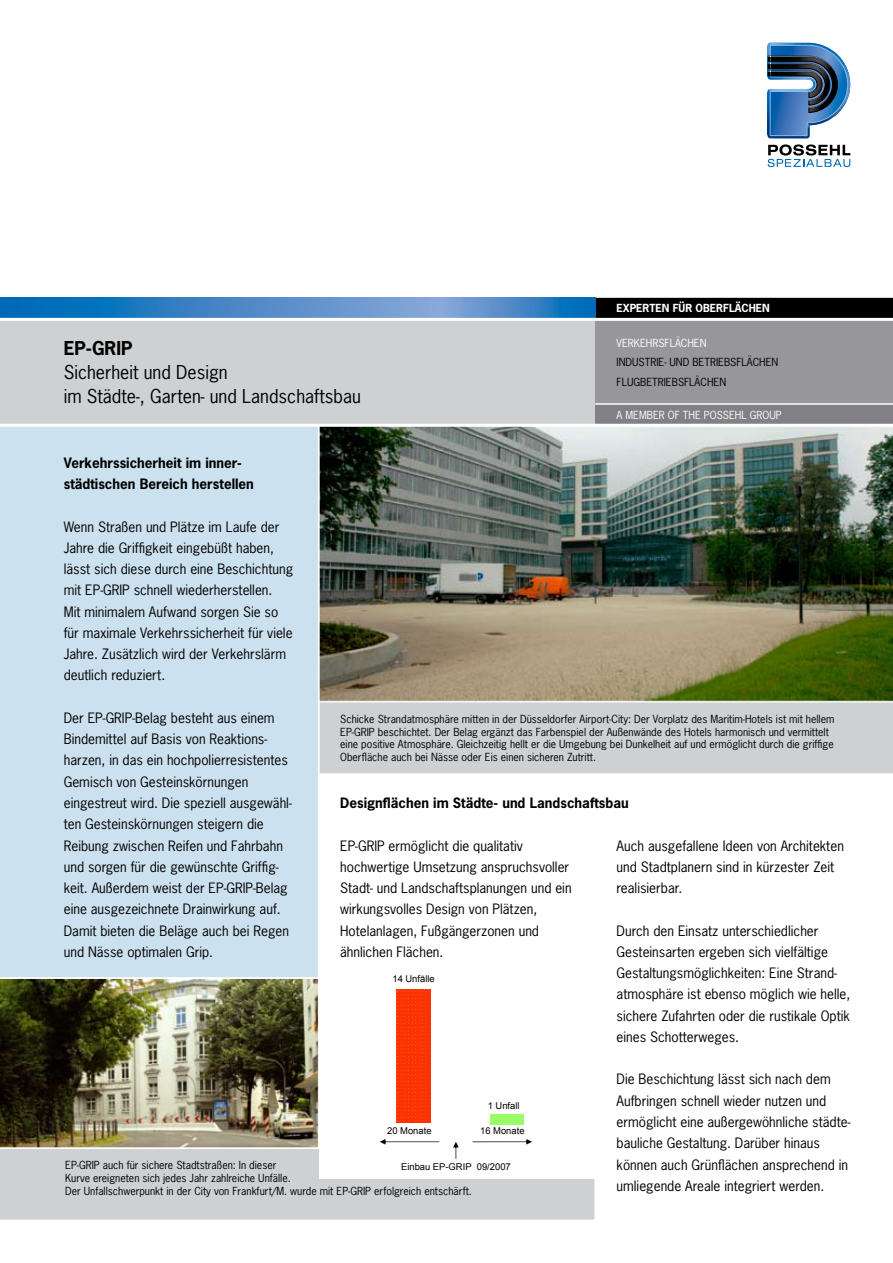
<style>
.page{position:relative;width:893px;height:1263px;background:#fff}
.page>*{position:absolute;margin:0;border:0;box-sizing:border-box;transform-origin:0 0}
.t1{font:18px/24px "News Gothic Std";color:#000}
.t2{font:700 18px "News Gothic Std";color:#000}
.t3{font:13.5px/21.3px "News Gothic Std";color:#000}
.t4{font:700 13.5px/21.3px "News Gothic Std";color:#000}
.t5{font:10.5px/12.6px "News Gothic Std";color:#000}
.t6{font:10.5px "News Gothic Std";color:#fff}
.t7{font:700 10.5px "News Gothic Std";color:#fff}
.t8{font:9.45px "Arial";color:#000}
</style>
<div class="page">
<div style="left:0;top:298px;width:893px;height:126px;background:#ced0d2"></div>
<div style="left:595px;top:319px;width:298px;height:106px;background:#97979b"></div>
<div style="left:595px;top:298px;width:298px;height:21px;background:#000"></div>
<svg style="left:0;top:298px;width:595px;height:20px"></svg>
<svg style="left:768px;top:144px;width:82px;height:23px"></svg>
<svg style="left:767px;top:43px;width:83px;height:95px"></svg>
<div style="left:0;top:427px;width:318px;height:550px;background:#cce1f0"></div>
<img style="left:0;top:978px;width:319px;height:161px">
<hr style="left:0;top:318px;width:893px;height:3px;background:#fff">
<img style="left:319px;top:427px;width:574px;height:274px">
<div style="left:319px;top:701px;width:574px;height:73px;background:#ced0d2"></div>
<svg style="left:397px;top:990px;width:34px;height:133px"></svg>
<div style="left:490px;top:1114px;width:33px;height:11px;background:#9f6"></div>
<svg style="left:0;top:1139px;width:595px;height:81px"></svg>
<div style="left:595px;top:404px;width:298px;height:21px;background:#818084"></div>
<hr style="left:0;top:424px;width:893px;height:3px;background:#fff">
<hr style="left:595px;top:403px;width:298px;height:2px;background:#fff">
<h1 class="t2" style="left:64px;top:336px;width:70px">EP-GRIP</h1>
<h1 class="t1" style="left:64px;top:360px;width:299px">Sicherheit und Design<br>im Städte-, Garten- und Landschaftsbau</h1>
<p class="t7" style="left:617px;top:301px;width:155px">EXPERTEN FÜR OBERFLÄCHEN</p>
<p class="t6" style="left:617px;top:336px;width:92px">VERKEHRSFLÄCHEN</p>
<p class="t5" style="left:617px;top:353px;width:163px;line-height:19.5px">INDUSTRIE- UND BETRIEBSFLÄCHEN<br>FLUGBETRIEBSFLÄCHEN</p>
<p class="t6" style="left:617px;top:408px;width:17px">a member</p>
<p class="t6" style="left:668px;top:408px;width:22px">of the</p>
<p class="t6" style="left:704px;top:408px;width:7px">possehl</p>
<p class="t6" style="left:750px;top:408px;width:8px">group</p>
<p class="t4" style="left:64px;top:452px;width:192px">Verkehrssicherheit im inner&shy;städtischen Bereich herstellen</p>
<p class="t3" style="left:64px;top:516px;width:231px">Wenn Straßen und Plätze im Laufe der Jahre die Griffigkeit eingebüßt haben, lässt sich diese durch eine Beschichtung mit EP-GRIP schnell wiederherstellen.<br>Mit minimalem Aufwand sorgen Sie so für maximale Verkehrssicherheit für viele Jahre. Zusätzlich wird der Verkehrslärm deutlich reduziert.</p>
<p class="t3" style="left:64px;top:707px;width:230px">Der EP-GRIP-Belag besteht aus einem Bindemittel auf Basis von Reaktions&shy;harzen, in das ein hochpolierresistentes Gemisch von Gesteinskörnungen eingestreut wird. Die speziell ausgewähl&shy;ten Gesteinskörnungen steigern die Reibung zwischen Reifen und Fahrbahn und sorgen für die gewünschte Griffig&shy;keit. Außerdem weist der EP-GRIP-Belag eine ausgezeichnete Drainwirkung auf.<br>Damit bieten die Beläge auch bei Regen und Nässe optimalen Grip.</p>
<p class="t5" style="left:340px;top:712px;width:496px">Schicke Strandatmosphäre mitten in der Düsseldorfer Airport-City: Der Vorplatz des Maritim-Hotels ist mit hellem EP-GRIP beschichtet. Der Belag ergänzt das Farbenspiel der Außenwände des Hotels harmonisch und vermittelt eine positive Atmosphäre. Gleichzeitig hellt er die Umgebung bei Dunkelheit auf und ermöglicht durch die griffige Oberfläche auch bei Nässe oder Eis einen sicheren Zutritt.</p>
<p class="t4" style="left:340px;top:792px;width:290px">Designflächen im Städte- und Landschaftsbau</p>
<p class="t3" style="left:340px;top:835px;width:233px">EP-GRIP ermöglicht die qualitativ hochwertige Umsetzung anspruchsvoller Stadt- und Landschaftsplanungen und ein wirkungsvolles Design von Plätzen, Hotelanlagen, Fußgängerzonen und ähnlichen Flächen.</p>
<p class="t3" style="left:617px;top:835px;width:229px">Auch ausgefallene Ideen von Architekten und Stadtplanern sind in kürzester Zeit realisierbar.</p>
<p class="t3" style="left:617px;top:920px;width:235px">Durch den Einsatz unterschiedlicher Gesteinsarten ergeben sich vielfältige Gestaltungsmöglichkeiten: Eine Strand&shy;atmosphäre ist ebenso möglich wie helle, sichere Zufahrten oder die rustikale Optik eines Schotterweges.</p>
<p class="t3" style="left:617px;top:1068px;width:235px">Die Beschichtung lässt sich nach dem Aufbringen schnell wieder nutzen und ermöglicht eine außergewöhnliche städte&shy;bauliche Gestaltung. Darüber hinaus können auch Grünflächen ansprechend in umliegende Areale integriert werden.</p>
<p class="t8" style="left:392px;top:972px;width:44px">14 Unfälle</p>
<p class="t8" style="left:488px;top:1099px;width:33px">1 Unfall</p>
<p class="t8" style="left:387px;top:1124px;width:46px">20 Monate</p>
<p class="t8" style="left:480px;top:1124px;width:46px">16 Monate</p>
<p class="t8" style="left:401px;top:1160px;width:111px">Einbau EP-GRIP 09/2007</p>
<p class="t5" style="left:65px;top:1159px;width:408px">EP-GRIP auch für sichere Stadtstraßen: In dieser<br>Kurve ereigneten sich jedes Jahr zahlreiche Unfälle.<br>Der Unfallschwerpunkt in der City von Frankfurt/M. wurde mit EP-GRIP erfolgreich entschärft.</p>
</div>
